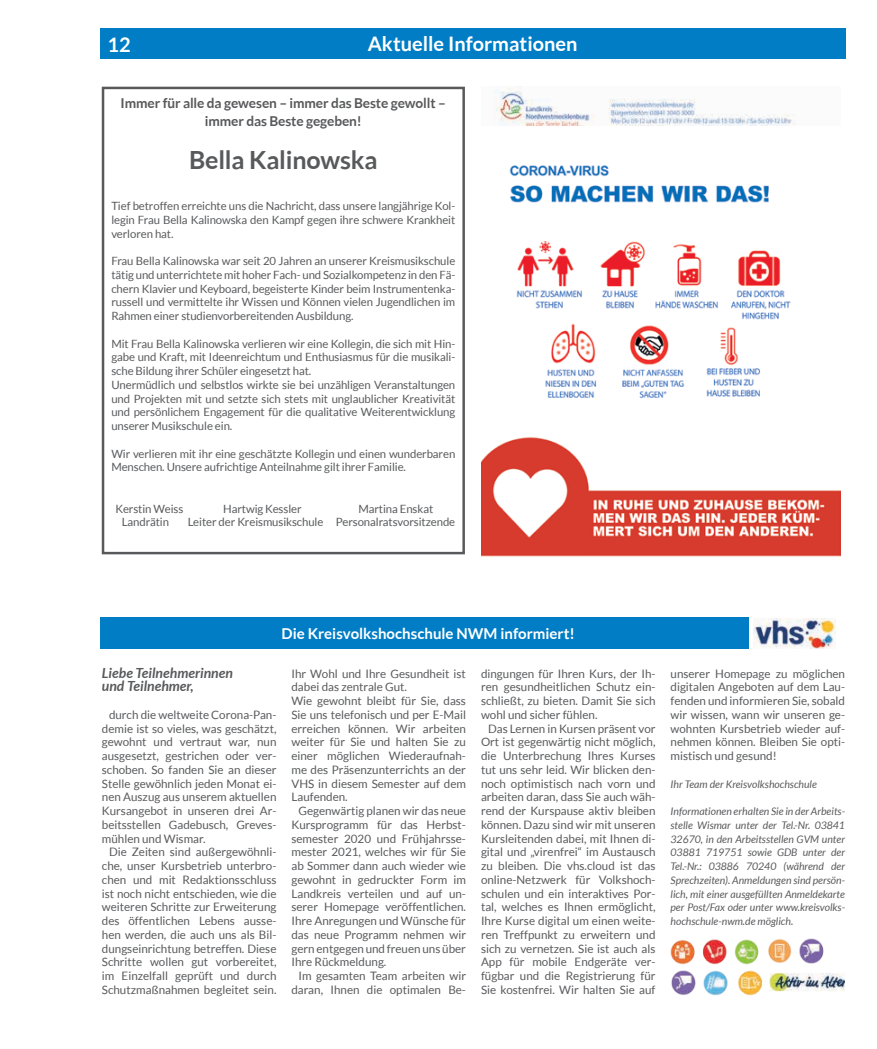
<style>
.page{position:relative;width:877px;height:1049px;background:#fff}
.page>*{position:absolute;margin:0;border:0;box-sizing:border-box;transform-origin:0 0}
.t1{font:700 25px "Lato";letter-spacing:-.01em;color:#58595b}
.t2{font:700 20px "Lato";color:#fff}
.t3{font:700 15px "Lato";color:#fff}
.t4{font:italic 700 14px/13.8px "Lato";color:#58595b}
.t5{font:700 13.62px/17.5px "Lato";letter-spacing:-.01em;color:#58595b;text-align:center}
.t6{font:11.62px/13.8px "Lato";color:#58595b;text-align:justify}
.t7{font:11.38px/13.8px "Lato";letter-spacing:-.01em;color:#58595b;text-align:justify}
.t8{font:italic 10.5px/13.8px "Lato";color:#58595b;text-align:justify}
</style>
<div class="page">
<div style="left:100px;top:28px;width:745px;height:31px;background:#007dc5"></div>
<div style="left:102px;top:87px;width:363px;height:467px;border:2px solid #58595b"></div>
<img style="left:671px;top:970px;width:174px;height:26px">
<img style="left:670px;top:938px;width:154px;height:27px">
<div style="left:100px;top:617px;width:649px;height:32px;background:#007dc5"></div>
<img style="left:753px;top:618px;width:83px;height:30px">
<img style="left:481px;top:165px;width:360px;height:392px">
<img style="left:494px;top:86px;width:302px;height:39px">
<h2 class="t2" style="left:107px;top:33px;width:25px">12</h2>
<h2 class="t2" style="left:368px;top:33px;width:211px">Aktuelle Informationen</h2>
<p class="t5" style="left:121px;top:94px;width:327px">Immer für alle da gewesen – immer das Beste gewollt – immer das Beste gegeben!</p>
<h1 class="t1" style="left:189px;top:145px;width:190px">Bella Kalinowska</h1>
<p class="t7" style="left:111px;top:199px;width:345px">Tief betroffen erreichte uns die Nachricht, dass unsere langjährige Kol&shy;legin Frau Bella Kalinowska den Kampf gegen ihre schwere Krankheit verloren hat.</p>
<p class="t7" style="left:111px;top:254px;width:345px">Frau Bella Kalinowska war seit 20 Jahren an unserer Kreismusikschule tätig und unterrichtete mit hoher Fach- und Sozialkompetenz in den Fä&shy;chern Klavier und Keyboard, begeisterte Kinder beim Instrumentenka&shy;russell und vermittelte ihr Wissen und Können vielen Jugendlichen im Rahmen einer studienvorbereitenden Ausbildung.</p>
<p class="t7" style="left:111px;top:336px;width:345px;text-align:left">Mit Frau Bella Kalinowska verlieren wir eine Kollegin, die sich mit Hin&shy;gabe und Kraft, mit Ideenreichtum und Enthusiasmus für die musikali&shy;sche Bildung ihrer Schüler eingesetzt hat.<br>Unermüdlich und selbstlos wirkte sie bei unzähligen Veranstaltungen und Projekten mit und setzte sich stets mit unglaublicher Kreativität und persönlichem Engagement für die qualitative Weiterentwicklung unserer Musikschule ein.</p>
<p class="t7" style="left:111px;top:446px;width:345px">Wir verlieren mit ihr eine geschätzte Kollegin und einen wunderbaren<br>Menschen. Unsere aufrichtige Anteilnahme gilt ihrer Familie.</p>
<p class="t7" style="left:116px;top:501px;width:69px">Kerstin Weiss</p>
<p class="t7" style="left:223px;top:501px;width:80px">Hartwig Kessler</p>
<p class="t7" style="left:358px;top:501px;width:76px">Martina Enskat</p>
<p class="t7" style="left:122px;top:515px;width:49px">Landrätin</p>
<p class="t7" style="left:188px;top:515px;width:269px">Leiter der Kreismusikschule Personalratsvorsitzende</p>
<p class="t3" style="left:282px;top:625px;width:295px">Die Kreisvolkshochschule NWM informiert!</p>
<p class="t4" style="left:102px;top:666px;width:133px">Liebe Teilnehmerinnen und Teilnehmer,</p>
<p class="t6" style="left:102px;top:708px;width:176px;text-indent:7px">durch die weltweite Corona-Pan&shy;demie ist so vieles, was geschätzt, gewohnt und vertraut war, nun ausgesetzt, gestrichen oder ver&shy;schoben. So fanden Sie an dieser Stelle gewöhnlich jeden Monat ei&shy;nen Auszug aus unserem aktuellen Kursangebot in unseren drei Ar&shy;beitsstellen Gadebusch, Greves&shy;mühlen und Wismar.</p>
<p class="t6" style="left:102px;top:845px;width:176px;text-indent:7px">Die Zeiten sind außergewöhnli&shy;che, unser Kursbetrieb unterbro&shy;chen und mit Redaktionsschluss ist noch nicht entschieden, wie die weiteren Schritte zur Erweiterung des öffentlichen Lebens ausse&shy;hen werden, die auch uns als Bil&shy;dungseinrichtung betreffen. Diese Schritte wollen gut vorbereitet, im Einzelfall geprüft und durch Schutzmaßnahmen begleitet sein.</p>
<p class="t6" style="left:291px;top:666px;width:176px;text-align:left">Ihr Wohl und Ihre Gesundheit ist dabei das zentrale Gut.<br>Wie gewohnt bleibt für Sie, dass<br>Sie uns telefonisch und per E-Mail erreichen können. Wir arbeiten weiter für Sie und halten Sie zu einer möglichen Wiederaufnah&shy;me des Präsenzunterrichts an der<br>VHS in diesem Semester auf dem<br>Laufenden.</p>
<p class="t6" style="left:291px;top:804px;width:176px;text-indent:7px">Gegenwärtig planen wir das neue Kursprogramm für das Herbst&shy;semester 2020 und Frühjahrsse&shy;mester 2021, welches wir für Sie ab Sommer dann auch wieder wie gewohnt in gedruckter Form im Landkreis verteilen und auf un&shy;serer Homepage veröffentlichen.<br>Ihre Anregungen und Wünsche für das neue Programm nehmen wir gern entgegen und freuen uns über Ihre Rückmeldung.</p>
<p class="t6" style="left:291px;top:969px;width:176px;text-align:right">Im gesamten Team arbeiten wir daran, Ihnen die optimalen Be-</p>
<p class="t6" style="left:481px;top:666px;width:176px">dingungen für Ihren Kurs, der Ih&shy;ren gesundheitlichen Schutz ein&shy;schließt, zu bieten. Damit Sie sich wohl und sicher fühlen.</p>
<p class="t6" style="left:481px;top:721px;width:176px;text-indent:7px">Das Lernen in Kursen präsent vor Ort ist gegenwärtig nicht möglich, die Unterbrechung Ihres Kurses tut uns sehr leid. Wir blicken den&shy;noch optimistisch nach vorn und arbeiten daran, dass Sie auch wäh&shy;rend der Kurspause aktiv bleiben können. Dazu sind wir mit unseren Kursleitenden dabei, mit Ihnen di&shy;gital und „virenfrei“ im Austausch zu bleiben. Die vhs.cloud ist das online-Netzwerk für Volkshoch&shy;schulen und ein interaktives Por&shy;tal, welches es Ihnen ermöglicht, Ihre Kurse digital um einen weite&shy;ren Treffpunkt zu erweitern und sich zu vernetzen. Sie ist auch als App für mobile Endgeräte ver&shy;fügbar und die Registrierung für Sie kostenfrei. Wir halten Sie auf</p>
<p class="t6" style="left:671px;top:666px;width:176px">unserer Homepage zu möglichen digitalen Angeboten auf dem Lau&shy;fenden und informieren Sie, sobald wir wissen, wann wir unseren ge&shy;wohnten Kursbetrieb wieder auf&shy;nehmen können. Bleiben Sie opti&shy;mistisch und gesund!</p>
<p class="t8" style="left:671px;top:777px;width:148px">Ihr Team der Kreisvolkshochschule</p>
<p class="t8" style="left:671px;top:805px;width:176px">Informationen erhalten Sie in der Arbeits&shy;stelle Wismar unter der Tel.-Nr. 03841<br>32670, in den Arbeitsstellen GVM unter 03881 719751 sowie GDB unter der Tel.-Nr.: 03886 70240 (während der Sprechzeiten). Anmeldungen sind persön&shy;lich, mit einer ausgefüllten Anmeldekarte per Post/Fax oder unter www.kreisvolks&shy;hochschule-nwm.de möglich.</p>
</div>
